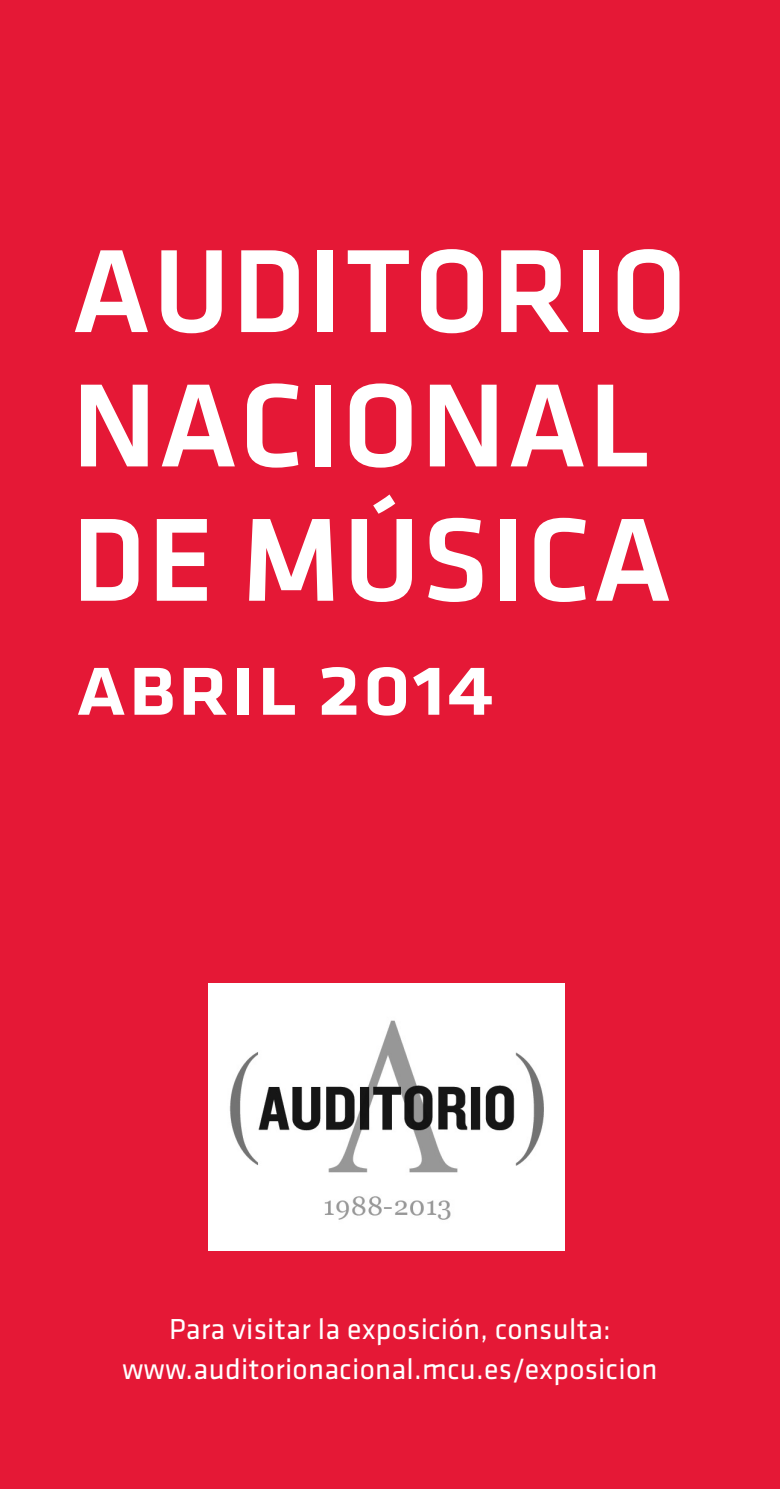
<style>
.page{position:relative;width:780px;height:1489px;background:#fff}
.page>*{position:absolute;margin:0;border:0;box-sizing:border-box;transform-origin:0 0}
.t1{font:122.75px "Klavika Med Caps SC";letter-spacing:.015em;color:#fff}
.t2{font:90px "Klavika Med Caps SC";color:#fff}
.t3{font:30px "Klavika";letter-spacing:.01em;color:#fff}
</style>
<div class="page">
<div style="left:0;top:0;width:780px;height:1488px;background:#e51836"></div>
<img style="left:209px;top:983px;width:355px;height:267px">
<p class="t1" style="left:72px;top:226px;width:616px">AUDITORIO</p>
<p class="t1" style="left:72px;top:360px;width:580px">NACIONAL</p>
<p class="t1" style="left:72px;top:494px;width:602px">DE MÚSICA</p>
<p class="t2" style="left:75px;top:636px;width:420px">abril 2014</p>
<p class="t3" style="left:169px;top:1312px;width:443px">Para visitar la exposición, consulta:</p>
<p class="t3" style="left:122px;top:1352px;width:536px">www.auditorionacional.mcu.es/exposicion</p>
</div>
